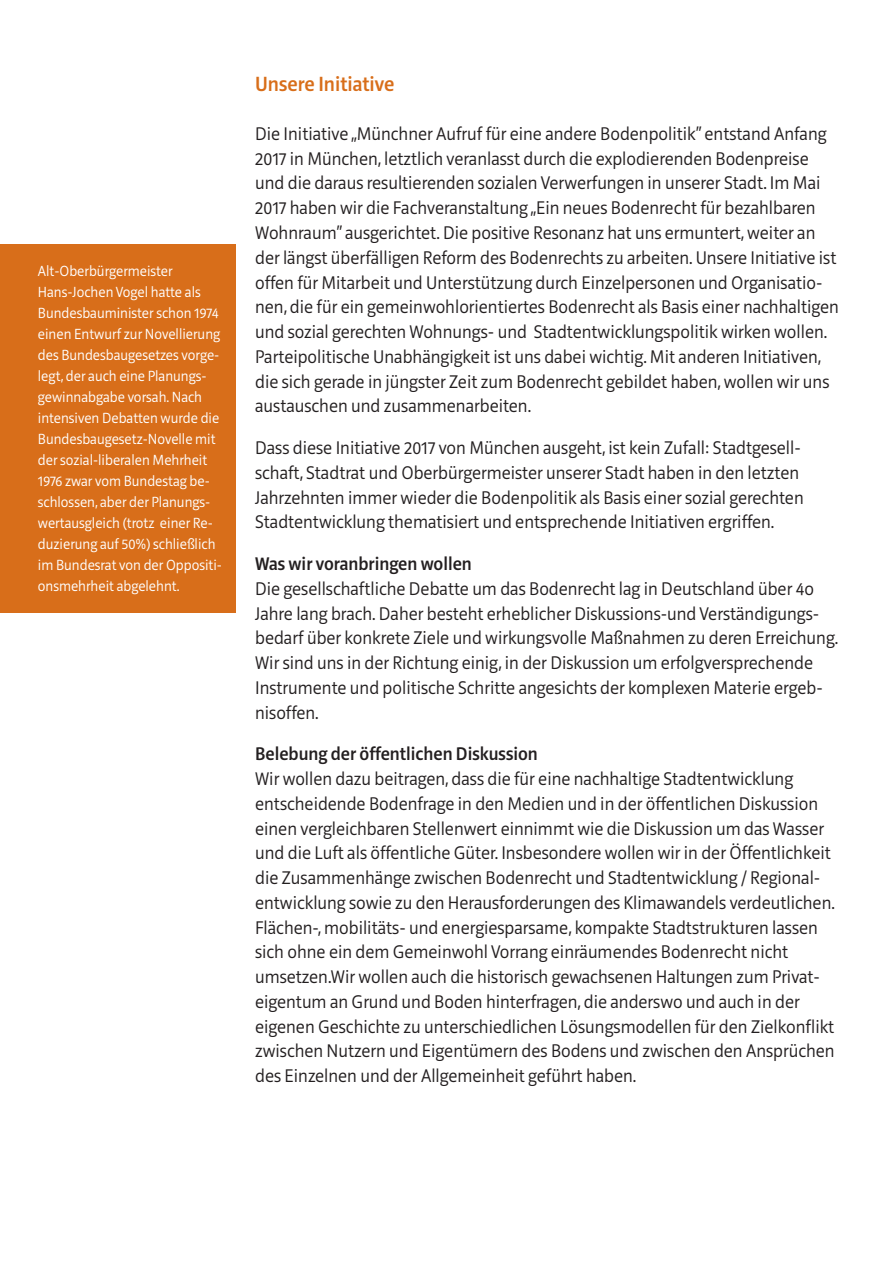
<style>
.page{position:relative;width:893px;height:1263px;background:#fff}
.page>*{position:absolute;margin:0;border:0;box-sizing:border-box;transform-origin:0 0}
.t1{font:500 21px "Riga";color:#d86e1a}
.t2{font:300 18.75px/24.8px "Riga";color:#231f20}
.t3{font:500 18.75px "Riga";color:#231f20}
.t4{font:300 15px/21px "Riga";color:#fff}
</style>
<div class="page">
<div style="left:0;top:244px;width:235px;height:369px;background:#d86e1a"></div>
<p class="t4" style="left:38px;top:261px;width:186px">Alt-Oberbürgermeister<br>Hans-Jochen Vogel hatte als<br>Bundesbauminister schon 1974 einen Entwurf zur Novellierung des Bundesbaugesetzes vorge&shy;legt, der auch eine Planungs&shy;gewinnabgabe vorsah. Nach intensiven Debatten wurde die<br>Bundesbaugesetz-Novelle mit der sozial-liberalen Mehrheit<br>1976 zwar vom Bundestag be&shy;schlossen, aber der Planungs&shy;wertausgleich (trotz einer Re&shy;duzierung auf 50%) schließlich im Bundesrat von der Oppositi&shy;onsmehrheit abgelehnt.</p>
<p class="t1" style="left:255px;top:73px;width:141px">Unsere Initiative</p>
<p class="t2" style="left:255px;top:122px;width:585px">Die Initiative „Münchner Aufruf für eine andere Bodenpolitik“ entstand Anfang 2017 in München, letztlich veranlasst durch die explodierenden Bodenpreise und die daraus resultierenden sozialen Verwerfungen in unserer Stadt. Im Mai 2017 haben wir die Fachveranstaltung „Ein neues Bodenrecht für bezahlbaren Wohnraum“ ausgerichtet. Die positive Resonanz hat uns ermuntert, weiter an der längst überfälligen Reform des Bodenrechts zu arbeiten. Unsere Initiative ist offen für Mitarbeit und Unterstützung durch Einzelpersonen und Organisatio&shy;nen, die für ein gemeinwohlorientiertes Bodenrecht als Basis einer nachhaltigen und sozial gerechten Wohnungs- und Stadtentwicklungspolitik wirken wollen.<br>Parteipolitische Unabhängigkeit ist uns dabei wichtig. Mit anderen Initiativen, die sich gerade in jüngster Zeit zum Bodenrecht gebildet haben, wollen wir uns austauschen und zusammenarbeiten.</p>
<p class="t2" style="left:255px;top:436px;width:550px">Dass diese Initiative 2017 von München ausgeht, ist kein Zufall: Stadtgesell&shy;schaft, Stadtrat und Oberbürgermeister unserer Stadt haben in den letzten Jahrzehnten immer wieder die Bodenpolitik als Basis einer sozial gerechten Stadtentwicklung thematisiert und entsprechende Initiativen ergriffen.</p>
<p class="t3" style="left:255px;top:554px;width:218px">Was wir voranbringen wollen</p>
<p class="t2" style="left:255px;top:577px;width:585px">Die gesellschaftliche Debatte um das Bodenrecht lag in Deutschland über 4o Jahre lang brach. Daher besteht erheblicher Diskussions-und Verständigungs&shy;bedarf über konkrete Ziele und wirkungsvolle Maßnahmen zu deren Erreichung.<br>Wir sind uns in der Richtung einig, in der Diskussion um erfolgversprechende Instrumente und politische Schritte angesichts der komplexen Materie ergeb&shy;nisoffen.</p>
<p class="t3" style="left:255px;top:744px;width:284px">Belebung der öffentlichen Diskussion</p>
<p class="t2" style="left:255px;top:767px;width:581px">Wir wollen dazu beitragen, dass die für eine nachhaltige Stadtentwicklung entscheidende Bodenfrage in den Medien und in der öffentlichen Diskussion einen vergleichbaren Stellenwert einnimmt wie die Diskussion um das Wasser und die Luft als öffentliche Güter. Insbesondere wollen wir in der Öffentlichkeit die Zusammenhänge zwischen Bodenrecht und Stadtentwicklung / Regional&shy;entwicklung sowie zu den Herausforderungen des Klimawandels verdeutlichen.<br>Flächen-, mobilitäts- und energiesparsame, kompakte Stadtstrukturen lassen sich ohne ein dem Gemeinwohl Vorrang einräumendes Bodenrecht nicht umsetzen.Wir wollen auch die historisch gewachsenen Haltungen zum Privat&shy;eigentum an Grund und Boden hinterfragen, die anderswo und auch in der eigenen Geschichte zu unterschiedlichen Lösungsmodellen für den Zielkonflikt zwischen Nutzern und Eigentümern des Bodens und zwischen den Ansprüchen des Einzelnen und der Allgemeinheit geführt haben.</p>
</div>
